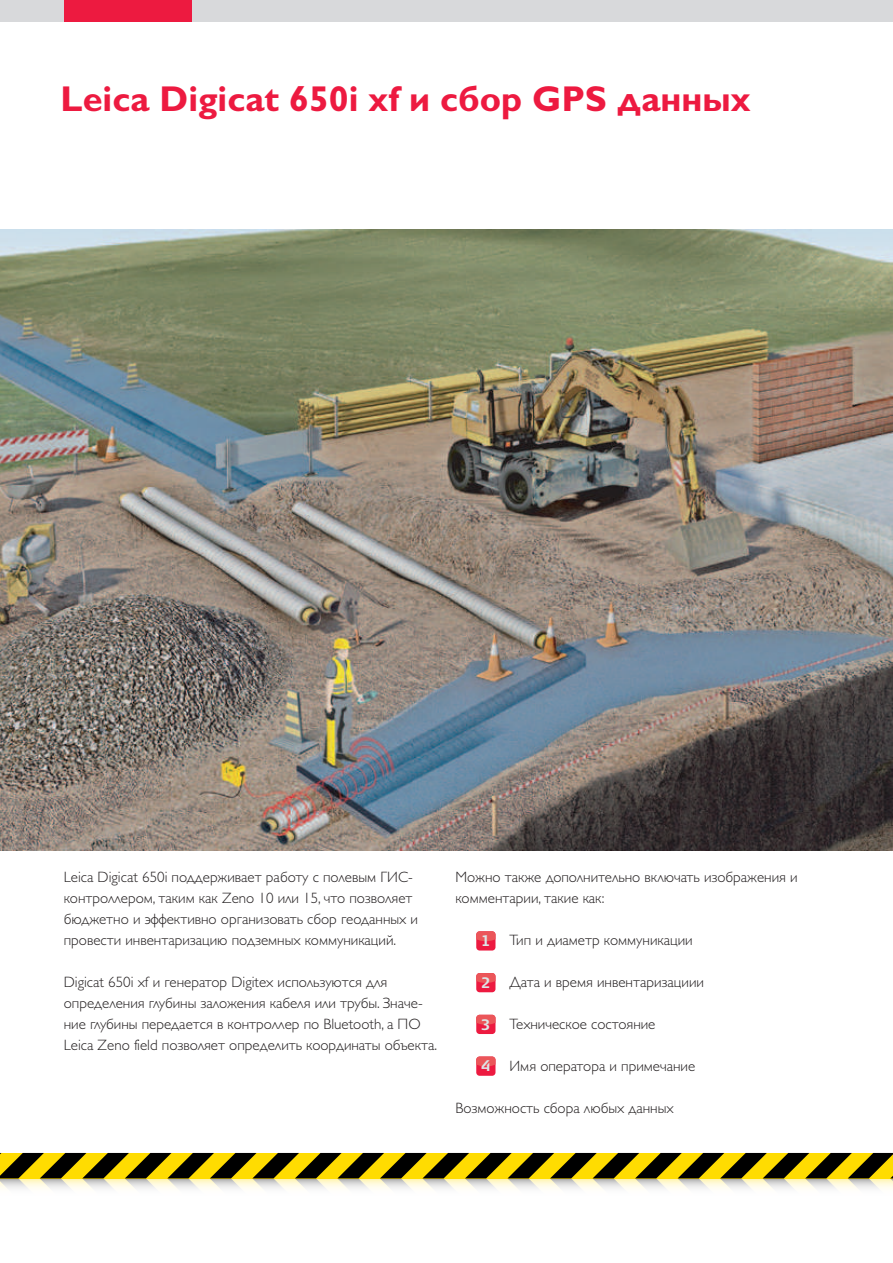
<style>
.page{position:relative;width:893px;height:1263px;background:#fff}
.page>*{position:absolute;margin:0;border:0;box-sizing:border-box;transform-origin:0 0}
.t1{font:700 36px "Gill Sans Cyr";color:#ed1a40}
.t2{font:700 15.15px "Signa Column";color:#dde5e6}
.t3{font:300 15px/21px "Gill Sans Cyr";color:#231f20}
</style>
<div class="page">
<svg style="left:0;top:1153px;width:893px;height:36px;background:#a0923c"></svg>
<div style="left:0;top:0;width:893px;height:22px;background:#d8d9db"></div>
<div style="left:64px;top:0;width:127px;height:22px;background:#ed1a40"></div>
<img style="left:0;top:230px;width:893px;height:620px">
<div style="left:476px;top:931px;width:19px;height:19px;background:#ed1a40;border-radius:3px"></div>
<svg style="left:476px;top:931px;width:19px;height:10px"></svg>
<div style="left:476px;top:973px;width:19px;height:19px;background:#ed1a40;border-radius:3px"></div>
<svg style="left:476px;top:973px;width:19px;height:10px"></svg>
<div style="left:476px;top:1015px;width:19px;height:19px;background:#ed1a40;border-radius:3px"></div>
<svg style="left:476px;top:1015px;width:19px;height:10px"></svg>
<div style="left:476px;top:1056px;width:19px;height:20px;background:#ed1a40;border-radius:3px"></div>
<svg style="left:476px;top:1056px;width:19px;height:10px"></svg>
<h1 class="t1" style="left:61px;top:78px;width:692px">Leica Digicat 650i xf и сбор GPS данных</h1>
<p class="t3" style="left:64px;top:867px;width:356px">Leica Digicat 650i поддерживает работу с полевым ГИС&shy;контроллером, таким как Zeno 10 или 15, что позволяет бюджетно и эффективно организовать сбор геоданных и провести инвентаризацию подземных коммуникаций.</p>
<p class="t3" style="left:64px;top:972px;width:375px">Digicat 650i xf и генератор Digitex используются для определения глубины заложения кабеля или трубы. Значе&shy;ние глубины передается в контроллер по Bluetooth, а ПО Leica Zeno field позволяет определить координаты объекта.</p>
<p class="t3" style="left:455px;top:867px;width:344px">Можно также дополнительно включать изображения и комментарии, такие как:</p>
<p class="t3" style="left:509px;top:930px;width:185px">Тип и диаметр коммуникации</p>
<p class="t3" style="left:509px;top:972px;width:196px">Дата и время инвентаризациии</p>
<p class="t3" style="left:509px;top:1014px;width:147px">Техническое состояние</p>
<p class="t3" style="left:509px;top:1056px;width:187px">Имя оператора и примечание</p>
<p class="t3" style="left:455px;top:1098px;width:220px">Возможность сбора любых данных</p>
<p class="t2" style="left:481px;top:932px;width:11px">1</p>
<p class="t2" style="left:481px;top:974px;width:11px">2</p>
<p class="t2" style="left:481px;top:1015px;width:11px">3</p>
<p class="t2" style="left:481px;top:1057px;width:11px">4</p>
</div>
